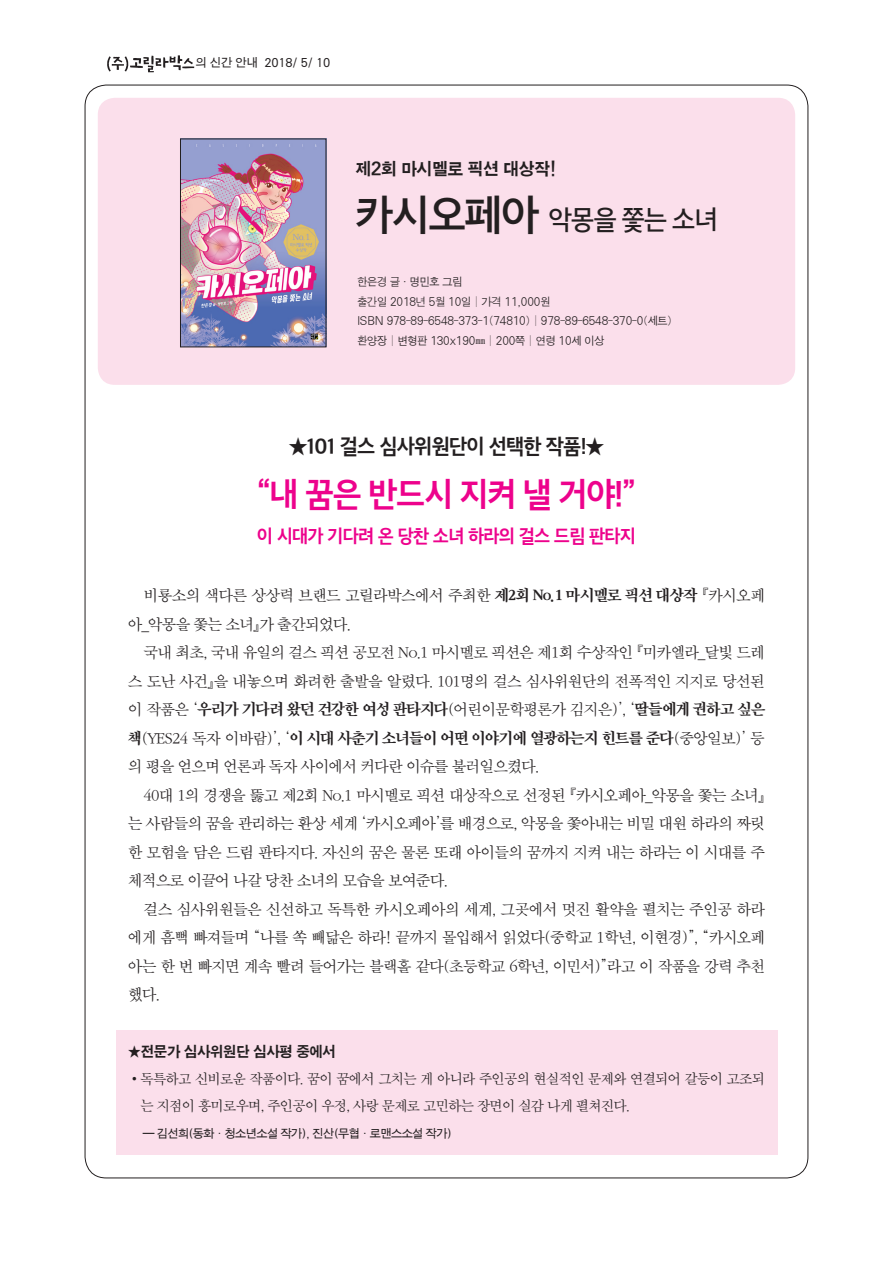
<style>
.page{position:relative;width:893px;height:1263px;background:#fff}
.page>*{position:absolute;margin:0;border:0;box-sizing:border-box;transform-origin:0 0}
.t1{font:33.45px "SD Gothic Neob f Bd";letter-spacing:-.035em;color:#ed028c;scale:.94 1}
.t2{font:26.4px "SD Gothic Neob d Md";letter-spacing:-.04em;color:#231f20}
.t3{font:20.85px "SD Gothic Neob f Bd";letter-spacing:-.035em;color:#231f20;scale:.94 1}
.t4{font:18.6px "SD Gothic Neob f Bd";letter-spacing:-.035em;color:#ed028c;scale:.94 1}
.t5{font:17.55px "SMK Gothic Std";letter-spacing:-.075em;color:#231f20;scale:.95 1}
.t6{font:16.5px/28.5px "SD Myeongjo c Bd";letter-spacing:-.055em;color:#231f20}
.t7{font:15.75px/28.5px "SMSS Myung Jo 10 Std";letter-spacing:-.1em;color:#231f20}
.t8{font:15px "SMK Gothic Std";letter-spacing:-.075em;color:#231f20;scale:.94 1}
.t9{font:14.25px/27px "SMSS Myung Jo 10 Std";letter-spacing:-.1em;color:#231f20}
.t10{font:12px "SMJ Gothic 10 Std";letter-spacing:-.1em;color:#231f20}
.t11{font:12px "SMJ Gothic 10 Std";letter-spacing:-.075em;color:#231f20}
.t12{font:11.25px/19.5px "SMJ Gothic Std";letter-spacing:-.075em;color:#231f20;scale:.95 1}
.s1{font-family:"SD Gothic Neob e Sm";font-size:42.75px}
.s2{font-family:"SD Myeongjo c Bd";font-size:16.5px}
.s3{font-family:"SMSS Myung Jo 10 Std";font-size:15.75px}
</style>
<div class="page">
<div style="left:116px;top:1030px;width:662px;height:124px;background:#fbdfeb"></div>
<div style="left:98px;top:98px;width:697px;height:287px;background:#fbdfeb;border-radius:17px"></div>
<img style="left:182px;top:141px;width:142px;height:204px">
<svg style="left:107px;top:55px;width:87px;height:17px"></svg>
<p class="t11" style="left:195px;top:57px;width:137px">의 신간 안내 2018/ 5/ 10</p>
<p class="t5" style="left:355px;top:159px;width:215px">제2회 마시멜로 픽션 대상작!</p>
<h2 class="t2" style="left:355px;top:207px;width:364px"><span class="s1">카시오페아</span> 악몽을 쫓는 소녀</h2>
<p class="t12" style="left:357px;top:273px;width:334px">한은경 글・명민호 그림<br>출간일 2018년 5월 10일 | 가격 11,000원<br>ISBN 978-89-6548-373-1(74810) | 978-89-6548-370-0(세트) 환양장 | 변형판 130x190㎜ | 200쪽 | 연령 10세 이상</p>
<h3 class="t3" style="left:289px;top:437px;width:336px">★101 걸스 심사위원단이 선택한 작품!★</h3>
<h1 class="t1" style="left:258px;top:478px;width:403px">“내 꿈은 반드시 지켜 낼 거야!”</h1>
<p class="t4" style="left:257px;top:527px;width:405px">이 시대가 기다려 온 당찬 소녀 하라의 걸스 드림 판타지</p>
<p class="t7" style="left:128px;top:582px;width:639px;text-indent:16px">비룡소의 색다른 상상력 브랜드 고릴라박스에서 주최한 <span class="s2">제2회 No.1 마시멜로 픽션 대상작</span> 『카시오페 아_악몽을 쫓는 소녀』가 출간되었다.</p>
<p class="t7" style="left:128px;top:639px;width:639px;text-align:right">국내 최초, 국내 유일의 걸스 픽션 공모전 No.1 마시멜로 픽션은 제1회 수상작인 『미카엘라_달빛 드레 스 도난 사건』을 내놓으며 화려한 출발을 알렸다. 101명의 걸스 심사위원단의 전폭적인 지지로 당선된</p>
<p class="t6" style="left:128px;top:695px;width:639px"><span class="s3">이 작품은 ‘</span>우리가 기다려 왔던 건강한 여성 판타지다<span class="s3">(어린이문학평론가 김지은)’, ‘</span>딸들에게 권하고 싶은 책<span class="s3">(YES24 독자 이바람)’, ‘</span>이 시대 사춘기 소녀들이 어떤 이야기에 열광하는지 힌트를 준다<span class="s3">(중앙일보)’ 등</span></p>
<p class="t7" style="left:128px;top:753px;width:413px">의 평을 얻으며 언론과 독자 사이에서 커다란 이슈를 불러일으켰다.</p>
<p class="t7" style="left:143px;top:781px;width:624px">40대 1의 경쟁을 뚫고 제2회 No.1 마시멜로 픽션 대상작으로 선정된 『카시오페아_악몽을 쫓는 소녀』</p>
<p class="t7" style="left:128px;top:810px;width:639px">는 사람들의 꿈을 관리하는 환상 세계 ‘카시오페아’를 배경으로, 악몽을 쫓아내는 비밀 대원 하라의 짜릿</p>
<p class="t7" style="left:128px;top:838px;width:639px">한 모험을 담은 드림 판타지다. 자신의 꿈은 물론 또래 아이들의 꿈까지 지켜 내는 하라는 이 시대를 주</p>
<p class="t7" style="left:128px;top:867px;width:322px">체적으로 이끌어 나갈 당찬 소녀의 모습을 보여준다.</p>
<p class="t7" style="left:143px;top:895px;width:624px">걸스 심사위원들은 신선하고 독특한 카시오페아의 세계, 그곳에서 멋진 활약을 펼치는 주인공 하라</p>
<p class="t7" style="left:128px;top:924px;width:640px">에게 흠뻑 빠져들며 “나를 쏙 빼닮은 하라! 끝까지 몰입해서 읽었다(중학교 1학년, 이현경)”, “카시오페</p>
<p class="t7" style="left:128px;top:952px;width:640px">아는 한 번 빠지면 계속 빨려 들어가는 블랙홀 같다(초등학교 6학년, 이민서)”라고 이 작품을 강력 추천</p>
<p class="t7" style="left:128px;top:981px;width:34px">했다.</p>
<p class="t8" style="left:128px;top:1044px;width:224px">★전문가 심사위원단 심사평 중에서</p>
<p class="t9" style="left:140px;top:1066px;width:627px;text-indent:-13px">•독특하고 신비로운 작품이다. 꿈이 꿈에서 그치는 게 아니라 주인공의 현실적인 문제와 연결되어 갈등이 고조되 는 지점이 흥미로우며, 주인공이 우정, 사랑 문제로 고민하는 장면이 실감 나게 펼쳐진다.</p>
<p class="t10" style="left:143px;top:1127px;width:311px">— 김선희(동화・청소년소설 작가), 진산(무협・로맨스소설 작가)</p>
</div>
